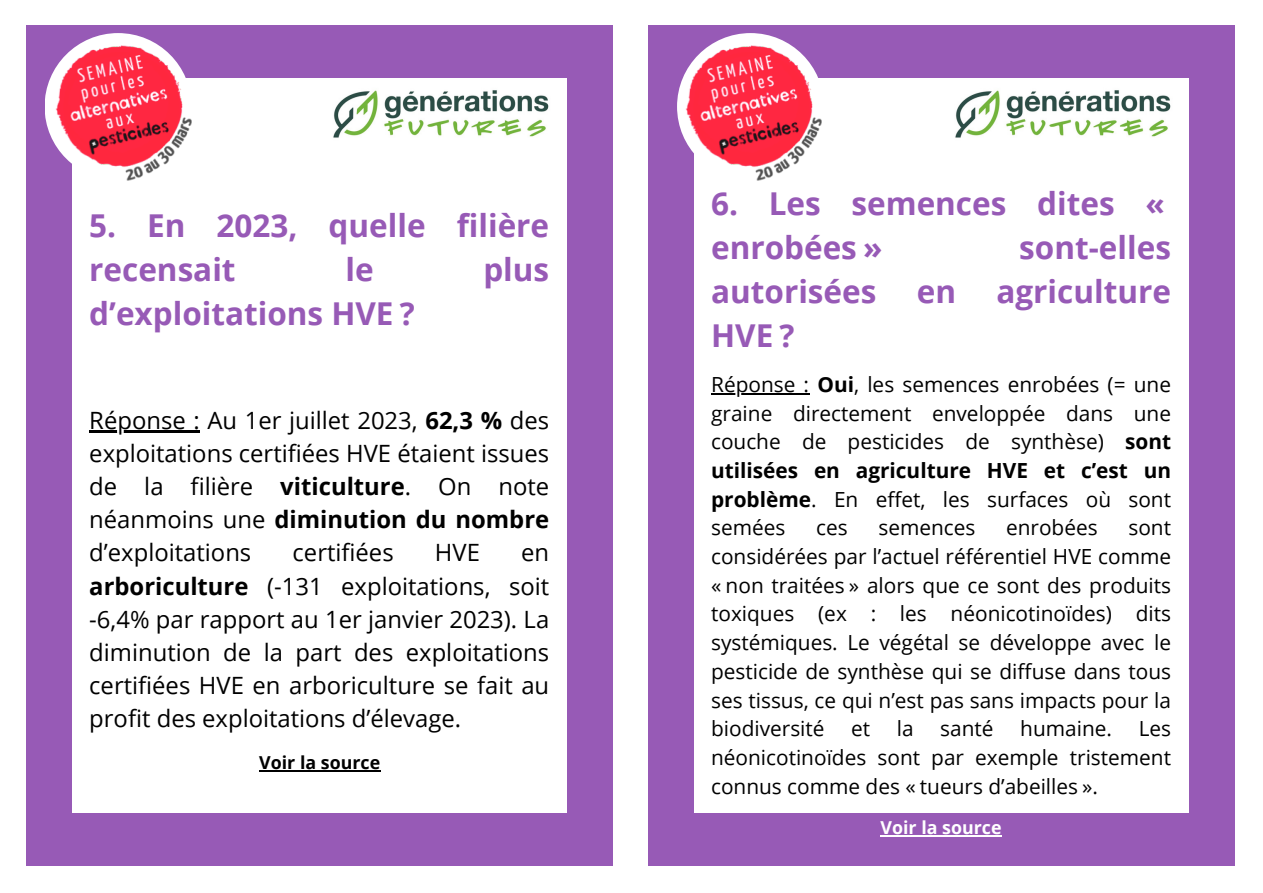
<style>
.page{position:relative;width:1263px;height:893px;background:#fff}
.page>*{position:absolute;margin:0;border:0;box-sizing:border-box;transform-origin:0 0}
.t1{font:700 31.5px/43.9px "Open Sans";color:#975ab6}
.t2{font:23.85px/33.2px "Open Sans";color:#000;text-align:justify}
.t3{font:20.85px/28.7px "Open Sans";color:#000;text-align:justify}
.t4{font:700 17.85px "Open Sans";color:#000}
.t5{font:700 17.85px "Open Sans";color:#fff}
.s1{font-weight:700}
</style>
<div class="page">
<div style="left:26px;top:25px;width:587px;height:840px;background:#975ab6"></div>
<div style="left:648px;top:25px;width:586px;height:840px;background:#975ab6"></div>
<div style="left:72px;top:78px;width:494px;height:734px;background:#fff"></div>
<div style="left:694px;top:78px;width:494px;height:734px;background:#fff"></div>
<div style="left:677px;top:33px;width:147px;height:147px;background:#fff;border-radius:50%"></div>
<div style="left:45px;top:33px;width:147px;height:147px;background:#fff;border-radius:50%"></div>
<img style="left:333px;top:90px;width:216px;height:48px">
<img style="left:955px;top:90px;width:216px;height:48px">
<img style="left:55px;top:46px;width:136px;height:134px">
<img style="left:686px;top:46px;width:136px;height:134px">
<hr style="left:89px;top:430px;width:111px;height:2px;background:#000">
<hr style="left:711px;top:393px;width:98px;height:2px;background:#000">
<hr style="left:259px;top:769px;width:121px;height:2px;background:#000">
<hr style="left:880px;top:835px;width:121px;height:2px;background:#fff">
<h1 class="t1" style="left:89px;top:203px;width:461px">5. En 2023, quelle filière recensait</h1>
<h1 class="t1" style="left:345px;top:247px;width:30px">le</h1>
<h1 class="t1" style="left:483px;top:247px;width:67px">plus</h1>
<h1 class="t1" style="left:89px;top:291px;width:327px">d’exploitations HVE ?</h1>
<p class="t2" style="left:89px;top:403px;width:461px">Réponse : Au 1er juillet 2023, <span class="s1">62,3 %</span> des exploitations certifiées HVE étaient issues de la filière <span class="s1">viticulture</span>. On note néanmoins une <span class="s1">diminution du nombre </span>d’exploitations</p>
<p class="t2" style="left:293px;top:535px;width:103px">certifiées</p>
<p class="t2" style="left:435px;top:535px;width:47px">HVE</p>
<p class="t2" style="left:89px;top:535px;width:461px;text-indent:432px">en <span class="s1">arboriculture</span> (-131 exploitations, soit -6,4% par rapport au 1er janvier 2023). La diminution de la part des exploitations certifiées HVE en arboriculture se fait au profit des exploitations d’élevage.</p>
<p class="t4" style="left:259px;top:749px;width:123px">Voir la source</p>
<h1 class="t1" style="left:711px;top:181px;width:455px">6. Les semences dites « enrobées »</h1>
<h1 class="t1" style="left:1019px;top:225px;width:153px">sont-elles</h1>
<h1 class="t1" style="left:711px;top:269px;width:167px">autorisées</h1>
<h1 class="t1" style="left:917px;top:269px;width:41px">en</h1>
<h1 class="t1" style="left:996px;top:269px;width:176px">agriculture</h1>
<h1 class="t1" style="left:711px;top:313px;width:85px">HVE ?</h1>
<p class="t3" style="left:711px;top:369px;width:461px">Réponse : <span class="s1">Oui</span>, les semences enrobées (= une graine directement enveloppée dans une couche de pesticides de synthèse) <span class="s1">sont utilisées en agriculture HVE et c’est un problème</span>. En effet, les surfaces où sont semées</p>
<p class="t3" style="left:816px;top:513px;width:33px">ces</p>
<p class="t3" style="left:878px;top:513px;width:98px">semences</p>
<p class="t3" style="left:1006px;top:513px;width:93px">enrobées</p>
<p class="t3" style="left:711px;top:513px;width:461px;text-indent:417px">sont considérées par l’actuel référentiel HVE comme « non traitées » alors que ce sont des produits toxiques (ex : les néonicotinoïdes) dits systémiques. Le végétal se développe avec le pesticide de synthèse qui se diffuse dans tous ses tissus, ce qui n’est pas sans impacts pour la biodiversité</p>
<p class="t3" style="left:851px;top:714px;width:21px">et</p>
<p class="t3" style="left:897px;top:714px;width:18px">la</p>
<p class="t3" style="left:940px;top:714px;width:55px">santé</p>
<p class="t3" style="left:1020px;top:714px;width:93px">humaine.</p>
<p class="t3" style="left:711px;top:714px;width:461px;text-indent:427px">Les néonicotinoïdes sont par exemple tristement connus comme des « tueurs d’abeilles ».</p>
<p class="t5" style="left:880px;top:815px;width:123px">Voir la source</p>
</div>
